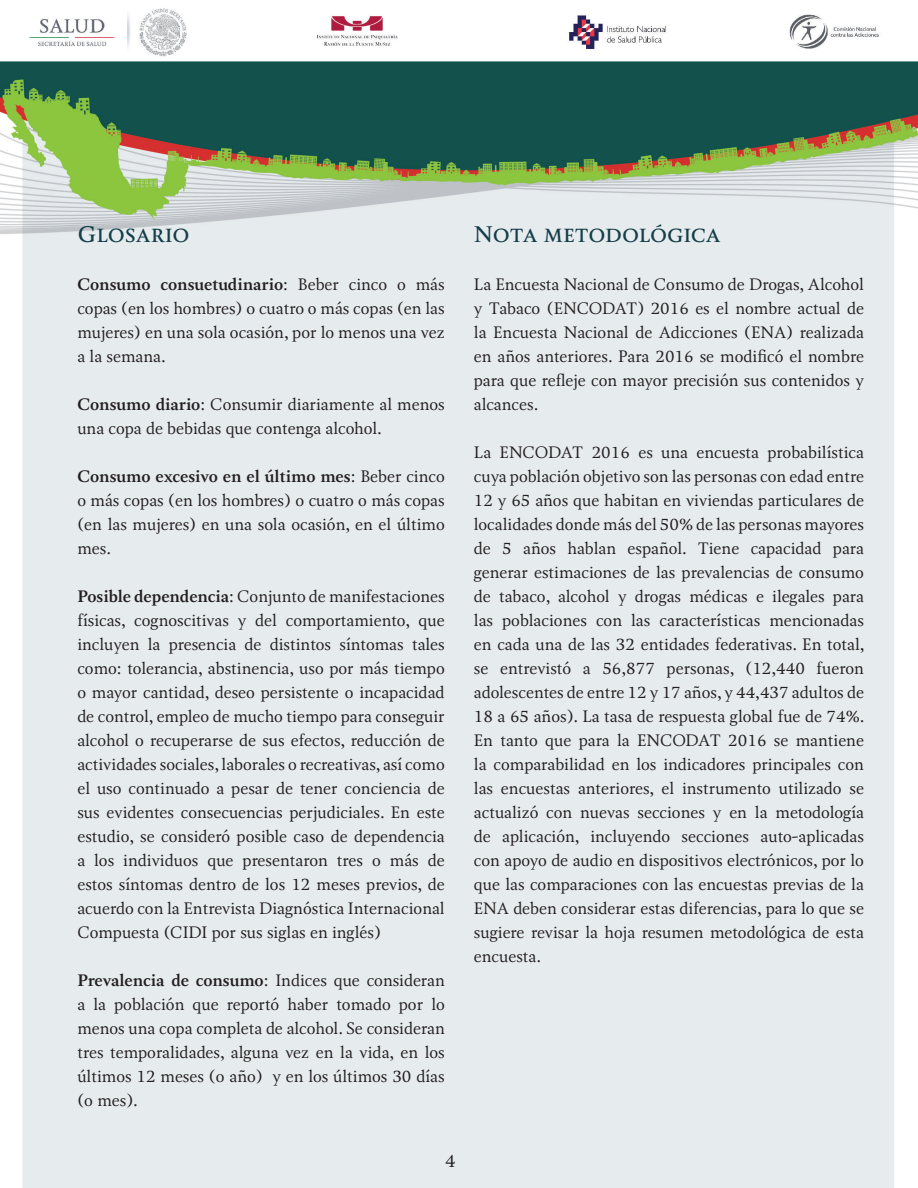
<style>
.page{position:relative;width:918px;height:1188px;background:#fff}
.page>*{position:absolute;margin:0;border:0;box-sizing:border-box;transform-origin:0 0}
.t1{font:700 21px "Soberana Titular";letter-spacing:-.01em;color:#143e48}
.t2{font:18px "Soberana Texto";color:#231f20}
.t3{font:16.5px/24px "Soberana Texto";color:#231f20;text-align:justify}
.s1{font-weight:700}
</style>
<div class="page">
<img style="left:0;top:8px;width:918px;height:1180px">
<p class="t1" style="left:77px;top:221px;width:114px">Glosario</p>
<p class="t3" style="left:77px;top:272px;width:369px"><span class="s1">Consumo consuetudinario</span>: Beber cinco o más copas (en los hombres) o cuatro o más copas (en las mujeres) en una sola ocasión, por lo menos una vez a la semana.</p>
<p class="t3" style="left:77px;top:392px;width:369px"><span class="s1">Consumo diario</span>: Consumir diariamente al menos una copa de bebidas que contenga alcohol.</p>
<p class="t3" style="left:77px;top:464px;width:369px"><span class="s1">Consumo excesivo en el último mes</span>: Beber cinco o más copas (en los hombres) o cuatro o más copas (en las mujeres) en una sola ocasión, en el último mes.</p>
<p class="t3" style="left:77px;top:584px;width:369px"><span class="s1">Posible dependencia</span>: Conjunto de manifestaciones físicas, cognoscitivas y del comportamiento, que incluyen la presencia de distintos síntomas tales como: tolerancia, abstinencia, uso por más tiempo o mayor cantidad, deseo persistente o incapacidad de control, empleo de mucho tiempo para conseguir alcohol o recuperarse de sus efectos, reducción de actividades sociales, laborales o recreativas, así como el uso continuado a pesar de tener conciencia de sus evidentes consecuencias perjudiciales. En este estudio, se consideró posible caso de dependencia a los individuos que presentaron tres o más de estos síntomas dentro de los 12 meses previos, de acuerdo con la Entrevista Diagnóstica Internacional Compuesta (CIDI por sus siglas en inglés)</p>
<p class="t3" style="left:77px;top:968px;width:369px"><span class="s1">Prevalencia de consumo</span>: Indices que consideran a la población que reportó haber tomado por lo menos una copa completa de alcohol. Se consideran tres temporalidades, alguna vez en la vida, en los últimos 12 meses (o año) y en los últimos 30 días (o mes).</p>
<p class="t2" style="left:445px;top:1150px;width:12px">4</p>
<p class="t1" style="left:474px;top:221px;width:248px">Nota metodológica</p>
<p class="t3" style="left:474px;top:272px;width:392px">La Encuesta Nacional de Consumo de Drogas, Alcohol y Tabaco (ENCODAT) 2016 es el nombre actual de la Encuesta Nacional de Adicciones (ENA) realizada en años anteriores. Para 2016 se modificó el nombre para que refleje con mayor precisión sus contenidos y alcances.</p>
<p class="t3" style="left:474px;top:440px;width:392px">La ENCODAT 2016 es una encuesta probabilística cuya población objetivo son las personas con edad entre 12 y 65 años que habitan en viviendas particulares de localidades donde más del 50% de las personas mayores de 5 años hablan español. Tiene capacidad para generar estimaciones de las prevalencias de consumo de tabaco, alcohol y drogas médicas e ilegales para las poblaciones con las características mencionadas en cada una de las 32 entidades federativas. En total, se entrevistó a 56,877 personas, (12,440 fueron adolescentes de entre 12 y 17 años, y 44,437 adultos de 18 a 65 años). La tasa de respuesta global fue de 74%.<br>En tanto que para la ENCODAT 2016 se mantiene la comparabilidad en los indicadores principales con las encuestas anteriores, el instrumento utilizado se actualizó con nuevas secciones y en la metodología de aplicación, incluyendo secciones auto-aplicadas con apoyo de audio en dispositivos electrónicos, por lo que las comparaciones con las encuestas previas de la ENA deben considerar estas diferencias, para lo que se sugiere revisar la hoja resumen metodológica de esta encuesta.</p>
</div>
